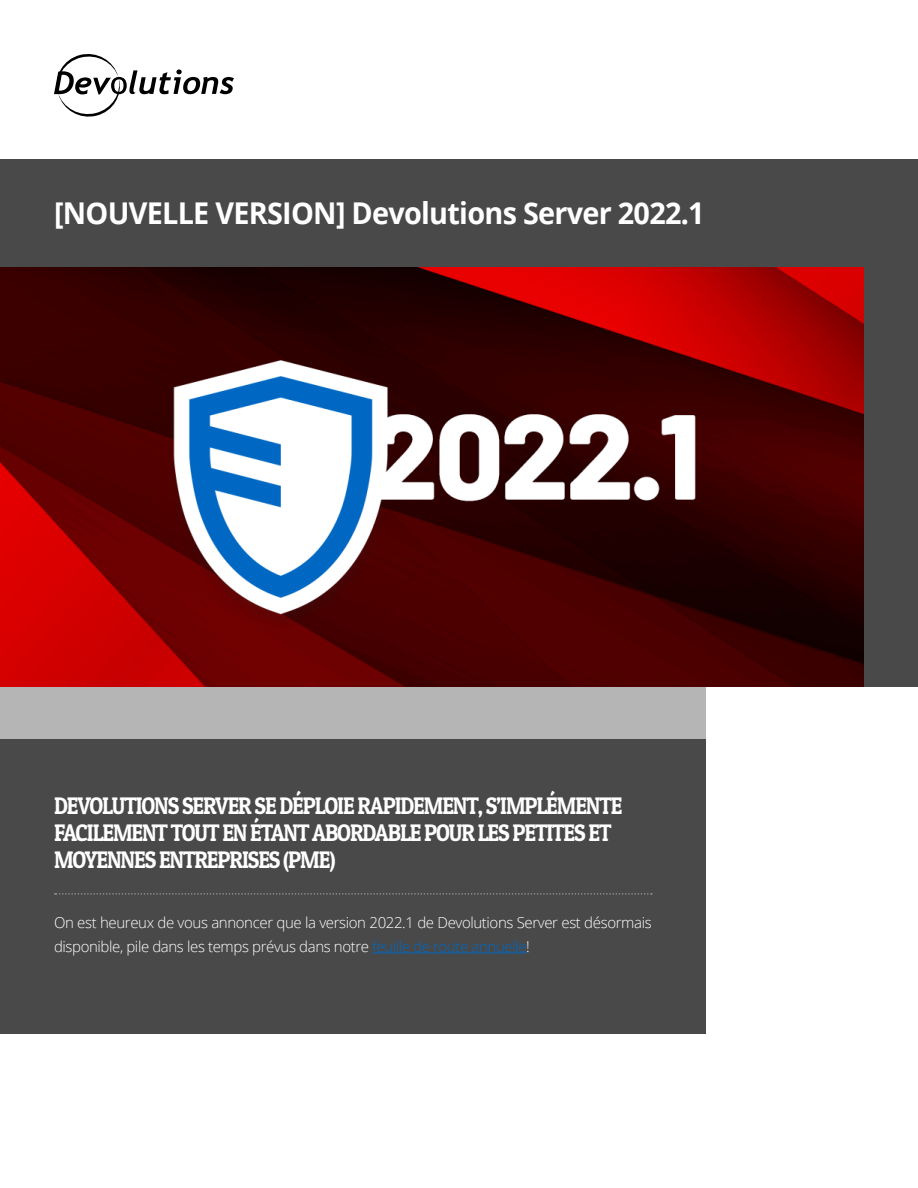
<style>
.page{position:relative;width:918px;height:1188px;background:#fff}
.page>*{position:absolute;margin:0;border:0;box-sizing:border-box;transform-origin:0 0}
.t1{font:700 30px "Open Sans";letter-spacing:-.025em;color:#fff;scale:.96 1}
.t2{font:24px/27px "Patua One";letter-spacing:-.05em;color:#fff;scale:.9 1}
.t3{font:300 15px/24px "Open Sans";letter-spacing:-.025em;color:#fff}
.s1{color:#0068c3}
</style>
<div class="page">
<div style="left:0;top:159px;width:918px;height:527px;background:#494949"></div>
<svg style="left:54px;top:54px;width:180px;height:63px"></svg>
<div style="left:0;top:686px;width:706px;height:348px;background:#b5b5b5"></div>
<div style="left:0;top:739px;width:706px;height:295px;background:#494949"></div>
<svg style="left:55px;top:893px;width:597px;height:2px"></svg>
<hr style="left:372px;top:953px;width:154px;height:1px;background:#0068c3">
<img style="left:0;top:267px;width:864px;height:419px">
<p class="t1" style="left:54px;top:192px;width:679px">[NOUVELLE VERSION] Devolutions Server 2022.1</p>
<p class="t2" style="left:54px;top:792px;width:633px">DEVOLUTIONS SERVER SE DÉPLOIE RAPIDEMENT, S’IMPLÉMENTE<br>FACILEMENT TOUT EN ÉTANT ABORDABLE POUR LES PETITES ET<br>MOYENNES ENTREPRISES (PME)</p>
<p class="t3" style="left:54px;top:910px;width:599px">On est heureux de vous annoncer que la version 2022.1 de Devolutions Server est désormais disponible, pile dans les temps prévus dans notre <span class="s1">feuille de route annuelle</span>!</p>
</div>
